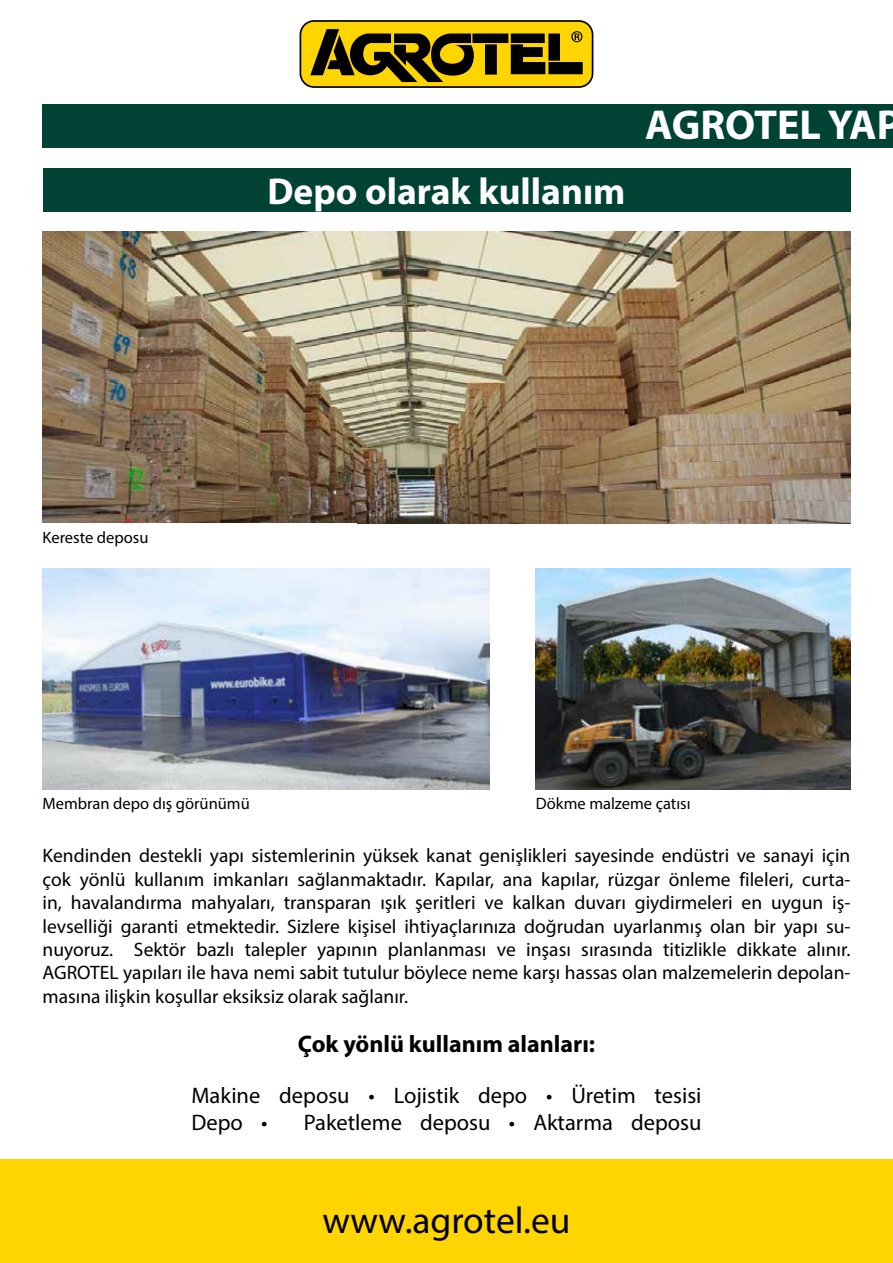
<style>
.page{position:relative;width:893px;height:1263px;background:#fff}
.page>*{position:absolute;margin:0;border:0;box-sizing:border-box;transform-origin:0 0}
.t1{font:700 42px "Myriad Pro";color:#fff}
.t2{font:700 37.5px "Myriad Pro";color:#fff}
.t3{font:37.5px "Myriad Pro";color:#000}
.t4{font:700 24px "Myriad Pro";color:#000}
.t5{font:22.5px/27px "Myriad Pro";color:#000}
.t6{font:19.5px/23.4px "Myriad Pro";color:#000;text-align:justify}
.t7{font:16.5px "Myriad Pro";color:#000}
</style>
<div class="page">
<div style="left:43px;top:104px;width:850px;height:44px;background:#004334"></div>
<svg style="left:300px;top:20px;width:293px;height:68px;background:#927a02"></svg>
<div style="left:0;top:1160px;width:893px;height:103px;background:#ffd500"></div>
<img style="left:43px;top:232px;width:807px;height:292px">
<img style="left:43px;top:568px;width:446px;height:221px">
<div style="left:43px;top:168px;width:807px;height:44px;background:#004334"></div>
<img style="left:536px;top:568px;width:314px;height:221px">
<h2 class="t2" style="left:267px;top:167px;width:360px">Depo olarak kullanım</h2>
<h1 class="t1" style="left:645px;top:97px;width:257px">AGROTEL YAP</h1>
<p class="t7" style="left:43px;top:527px;width:108px">Kereste deposu</p>
<p class="t7" style="left:43px;top:794px;width:209px">Membran depo dış görünümü</p>
<p class="t7" style="left:536px;top:794px;width:156px">Dökme malzeme çatısı</p>
<p class="t6" style="left:43px;top:844px;width:809px">Kendinden destekli yapı sistemlerinin yüksek kanat genişlikleri sayesinde endüstri ve sanayi için çok yönlü kullanım imkanları sağlanmaktadır. Kapılar, ana kapılar, rüzgar önleme fileleri, curta&shy;in, havalandırma mahyaları, transparan ışık şeritleri ve kalkan duvarı giydirmeleri en uygun iş&shy;levselliği garanti etmektedir. Sizlere kişisel ihtiyaçlarınıza doğrudan uyarlanmış olan bir yapı su&shy;nuyoruz. Sektör bazlı talepler yapının planlanması ve inşası sırasında titizlikle dikkate alınır.<br>AGROTEL yapıları ile hava nemi sabit tutulur böylece neme karşı hassas olan malzemelerin depolan&shy;masına ilişkin koşullar eksiksiz olarak sağlanır.</p>
<p class="t4" style="left:298px;top:1028px;width:299px">Çok yönlü kullanım alanları:</p>
<p class="t5" style="left:191px;top:1081px;width:512px">Makine deposu • Lojistik depo • Üretim tesisi<br>Depo •</p>
<p class="t5" style="left:304px;top:1108px;width:399px">Paketleme deposu • Aktarma deposu</p>
<h2 class="t3" style="left:322px;top:1197px;width:249px">www.agrotel.eu</h2>
</div>
